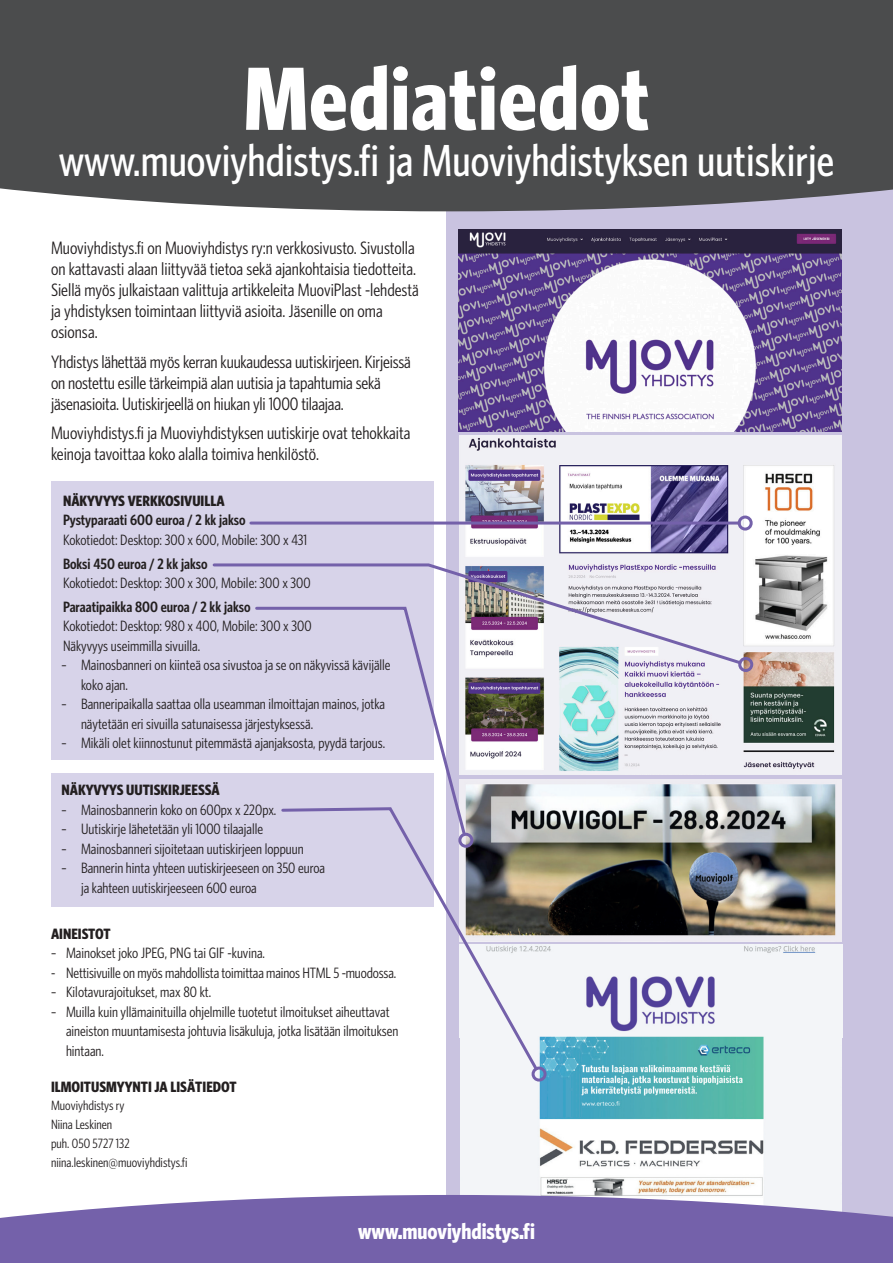
<style>
.page{position:relative;width:893px;height:1263px;background:#fff}
.page>*{position:absolute;margin:0;border:0;box-sizing:border-box;transform-origin:0 0}
.t1{font:700 90px "Whitney Condensed";letter-spacing:.01em;color:#fff}
.t2{font:500 45px "Whitney Condensed";color:#fff}
.t3{font:700 22.5px "Whitney Condensed";color:#fff}
.leipis{font:18px/21px "Whitney Condensed";color:#231f20}
.Lista{font:15px/19.5px "Whitney Condensed";color:#231f20}
.Lista-2{font:600 15px "Whitney Condensed";color:#231f20}
.otsikko{font:700 15px "Whitney Condensed";color:#231f20}
.leipis-2{font:13.5px "Whitney Condensed";color:#231f20}
</style>
<div class="page">
<div style="left:446px;top:179px;width:447px;height:1060px;background:#c9c3e0"></div>
<img style="left:460px;top:945px;width:382px;height:250px">
<div style="left:51px;top:481px;width:383px;height:278px;background:#d7d3e9"></div>
<div style="left:51px;top:773px;width:383px;height:134px;background:#d7d3e9"></div>
<svg style="left:0;top:1195px;width:893px;height:68px;background:#8170b2"></svg>
<div style="left:0;top:0;width:893px;height:211px;background:#4b4c4d"></div>
<img style="left:459px;top:230px;width:382px;height:202px">
<img style="left:459px;top:436px;width:383px;height:338px">
<img style="left:468px;top:779px;width:374px;height:163px">
<hr style="left:251px;top:521px;width:488px;height:3px;background:#7461aa">
<div style="left:738px;top:515px;width:15px;height:15px;border:3px solid #7461aa;border-radius:50%"></div>
<svg style="left:212px;top:562px;width:532px;height:104px"></svg>
<div style="left:738px;top:657px;width:15px;height:15px;border:3px solid #7461aa;border-radius:50%"></div>
<svg style="left:254px;top:605px;width:214px;height:201px"></svg>
<svg style="left:281px;top:806px;width:259px;height:267px"></svg>
<div style="left:532px;top:1066px;width:15px;height:15px;border:3px solid #7461aa;border-radius:50%"></div>
<p class="t1" style="left:244px;top:46px;width:407px">Mediatiedot</p>
<p class="t2" style="left:59px;top:135px;width:777px">www.muoviyhdistys.fi ja Muoviyhdistyksen uutiskirje</p>
<p class="leipis" style="left:51px;top:237px;width:369px">Muoviyhdistys.fi on Muoviyhdistys ry:n verkkosivusto. Sivustolla on kattavasti alaan liittyvää tietoa sekä ajankohtaisia tiedotteita.<br>Siellä myös julkaistaan valittuja artikkeleita MuoviPlast -lehdestä ja yhdistyksen toimintaan liittyviä asioita. Jäsenille on oma osionsa.</p>
<p class="leipis" style="left:51px;top:351px;width:361px">Yhdistys lähettää myös kerran kuukaudessa uutiskirjeen. Kirjeissä on nostettu esille tärkeimpiä alan uutisia ja tapahtumia sekä jäsenasioita. Uutiskirjeellä on hiukan yli 1000 tilaajaa.</p>
<p class="leipis" style="left:51px;top:422px;width:361px">Muoviyhdistys.fi ja Muoviyhdistyksen uutiskirje ovat tehokkaita keinoja tavoittaa koko alalla toimiva henkilöstö.</p>
<p class="otsikko" style="left:63px;top:492px;width:163px">NÄKYVYYS VERKKOSIVUILLA</p>
<p class="Lista-2" style="left:63px;top:511px;width:184px">Pystyparaati 600 euroa / 2 kk jakso</p>
<p class="Lista" style="left:63px;top:530px;width:246px">Kokotiedot: Desktop: 300 x 600, Mobile: 300 x 431</p>
<p class="Lista-2" style="left:63px;top:555px;width:146px">Boksi 450 euroa / 2 kk jakso</p>
<p class="Lista" style="left:63px;top:573px;width:249px">Kokotiedot: Desktop: 300 x 300, Mobile: 300 x 300</p>
<p class="Lista-2" style="left:63px;top:598px;width:189px">Paraatipaikka 800 euroa / 2 kk jakso</p>
<p class="Lista" style="left:63px;top:616px;width:250px">Kokotiedot: Desktop: 980 x 400, Mobile: 300 x 300</p>
<p class="Lista" style="left:63px;top:636px;width:139px">Näkyvyys useimmilla sivuilla.</p>
<p class="Lista" style="left:81px;top:655px;width:311px;text-indent:-20px">– Mainosbanneri on kiinteä osa sivustoa ja se on näkyvissä kävijälle koko ajan.</p>
<p class="Lista" style="left:81px;top:694px;width:306px;text-indent:-20px">– Banneripaikalla saattaa olla useamman ilmoittajan mainos, jotka näytetään eri sivuilla satunaisessa järjestyksessä.</p>
<p class="Lista" style="left:62px;top:733px;width:325px">– Mikäli olet kiinnostunut pitemmästä ajanjaksosta, pyydä tarjous.</p>
<p class="otsikko" style="left:62px;top:781px;width:160px">NÄKYVYYS UUTISKIRJEESSÄ</p>
<p class="Lista" style="left:62px;top:800px;width:216px">– Mainosbannerin koko on 600px x 220px.</p>
<p class="Lista" style="left:62px;top:819px;width:203px">– Uutiskirje lähetetään yli 1000 tilaajalle</p>
<p class="Lista" style="left:62px;top:839px;width:244px">– Mainosbanneri sijoitetaan uutiskirjeen loppuun</p>
<p class="Lista" style="left:81px;top:858px;width:245px;text-indent:-20px">– Bannerin hinta yhteen uutiskirjeeseen on 350 euroa ja kahteen uutiskirjeeseen 600 euroa</p>
<p class="otsikko" style="left:51px;top:925px;width:61px">AINEISTOT</p>
<p class="Lista" style="left:51px;top:943px;width:216px">– Mainokset joko JPEG, PNG tai GIF -kuvina.</p>
<p class="Lista" style="left:51px;top:963px;width:347px">- Nettisivuille on myös mahdollista toimittaa mainos HTML 5 -muodossa.</p>
<p class="Lista" style="left:51px;top:982px;width:162px">– Kilotavurajoitukset, max 80 kt.</p>
<p class="Lista" style="left:66px;top:1002px;width:334px;text-indent:-15px">– Muilla kuin yllämainituilla ohjelmille tuotetut ilmoitukset aiheuttavat aineiston muuntamisesta johtuvia lisäkuluja, jotka lisätään ilmoituksen hintaan.</p>
<p class="otsikko" style="left:51px;top:1078px;width:187px">ILMOITUSMYYNTI JA LISÄTIEDOT</p>
<p class="leipis-2" style="left:51px;top:1098px;width:75px">Muoviyhdistys ry</p>
<p class="leipis-2" style="left:51px;top:1117px;width:63px">Niina Leskinen</p>
<p class="leipis-2" style="left:51px;top:1135px;width:80px">puh. 050 5727 132</p>
<p class="leipis-2" style="left:51px;top:1154px;width:138px">niina.leskinen@muoviyhdistys.fi</p>
<p class="t3" style="left:358px;top:1218px;width:178px">www.muoviyhdistys.fi</p>
</div>
